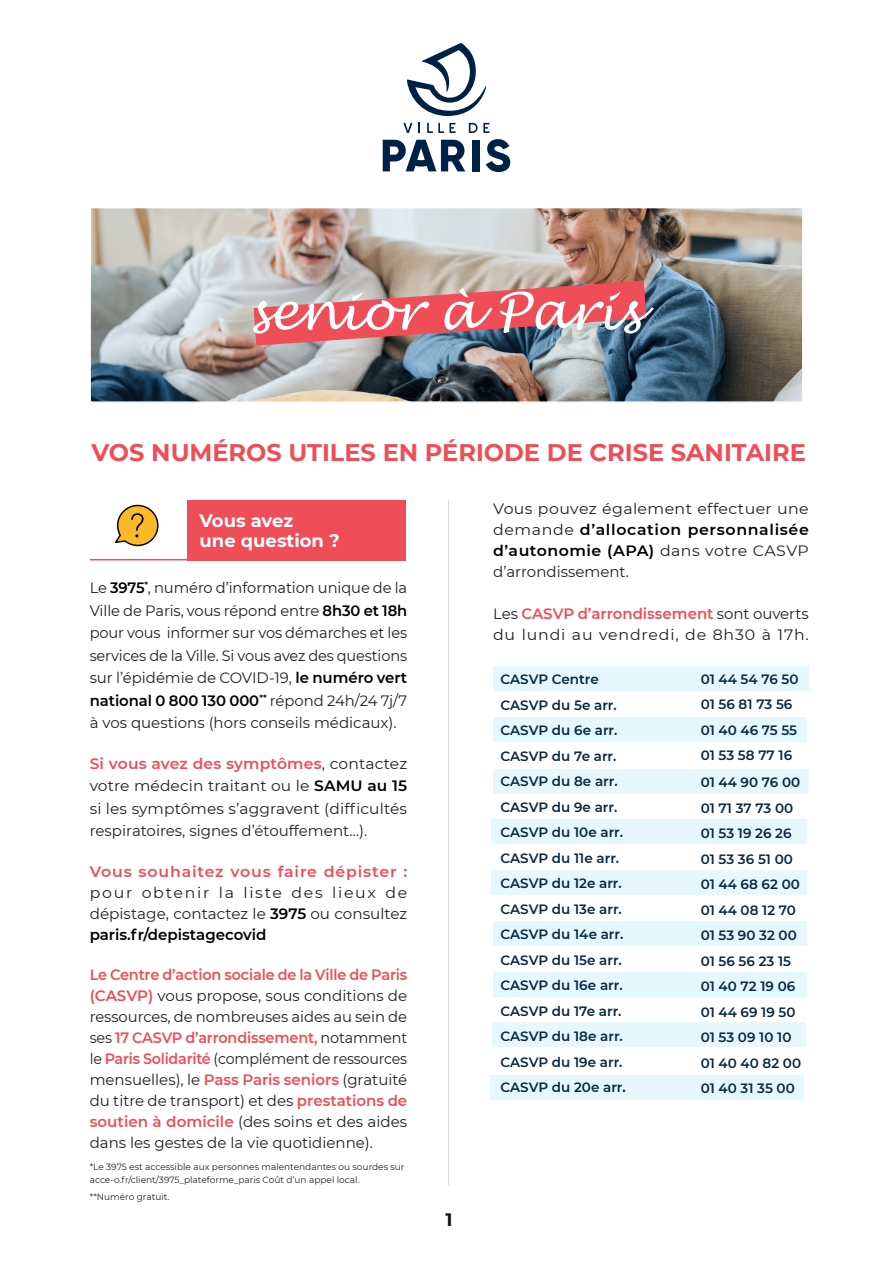
<style>
.page{position:relative;width:893px;height:1263px;background:#fff}
.page>*{position:absolute;margin:0;border:0;box-sizing:border-box;transform-origin:0 0}
.t1{font:italic 51px "Lucida Handwriting";letter-spacing:-.01em;color:#fff}
.t2{font:700 24px "Montserrat";color:#ef4d58}
.t3{font:700 18px/19.5px "Montserrat";color:#fff}
.t4{font:700 18px "Montserrat";color:#111314}
.t5{font:15px/21px "Montserrat";color:#231f20;text-align:justify}
.t6{font:15px/21px "Montserrat";color:#231f20;text-align:justify;scale:1.05 1}
.t7{font:15px/22.5px "Montserrat";color:#231f20;text-align:justify;scale:1.04 1}
.t8{font:15px/21px "Montserrat";letter-spacing:.05em;color:#231f20}
.t9{font:600 15px "Montserrat";letter-spacing:.055em;color:#ef4d58;scale:1.05 1}
.t10{font:600 13.5px/25.5px "Montserrat";color:#072840}
.t11{font:9px/13.5px "Montserrat";color:#231f20}
.s1{font-weight:600;color:#000001}
.s2{font-weight:600;color:#ef4d58}
.s3{color:#000001}
</style>
<div class="page">
<img style="left:92px;top:210px;width:709px;height:190px">
<div style="left:89px;top:207px;width:715px;height:196px;border:2px solid #fff"></div>
<div style="left:187px;top:500px;width:218px;height:60px;background:#ef4d58"></div>
<div style="left:472px;top:140px;width:7px;height:31px;background:#002146"></div>
<svg style="left:383px;top:140px;width:82px;height:31px"></svg>
<svg style="left:486px;top:139px;width:24px;height:33px"></svg>
<svg style="left:403px;top:123px;width:9px;height:10px"></svg>
<svg style="left:418px;top:123px;width:2px;height:10px"></svg>
<svg style="left:469px;top:123px;width:20px;height:10px"></svg>
<svg style="left:427px;top:123px;width:29px;height:10px"></svg>
<svg style="left:407px;top:43px;width:79px;height:73px"></svg>
<hr style="left:90px;top:559px;width:100px;height:1px;background:#ef4d58">
<svg style="left:115px;top:505px;width:44px;height:41px"></svg>
<hr style="left:448px;top:500px;width:1px;height:685px;background:#231f20">
<div style="left:492px;top:820px;width:315px;height:24px;background:#e6f7fd"></div>
<div style="left:493px;top:769px;width:315px;height:24px;background:#e6f7fd"></div>
<div style="left:493px;top:717px;width:314px;height:24px;background:#e6f7fd"></div>
<div style="left:493px;top:666px;width:315px;height:24px;background:#e6f7fd"></div>
<div style="left:493px;top:972px;width:314px;height:25px;background:#e6f7fd"></div>
<div style="left:493px;top:922px;width:314px;height:24px;background:#e6f7fd"></div>
<div style="left:492px;top:1023px;width:314px;height:24px;background:#e6f7fd"></div>
<div style="left:490px;top:1075px;width:314px;height:24px;background:#e6f7fd"></div>
<div style="left:491px;top:871px;width:316px;height:24px;background:#e6f7fd"></div>
<svg style="left:254px;top:281px;width:392px;height:65px;background:#c66d75"></svg>
<h1 class="t1" style="left:248px;top:280px;width:394px">senior à Paris</h1>
<h2 class="t2" style="left:92px;top:435px;width:716px">VOS NUMÉROS UTILES EN PÉRIODE DE CRISE SANITAIRE</h2>
<p class="t3" style="left:199px;top:510px;width:142px">Vous avez<br>une question ?</p>
<p class="t6" style="left:493px;top:498px;width:302px">Vous pouvez également effectuer une demande <span class="s1">d’allocation personnalisée d’autonomie (APA)</span> dans votre CASVP d’arrondissement.</p>
<p class="t8" style="left:493px;top:603px;width:317px">Les <span class="s2">CASVP d’arrondissement</span> sont ouverts du lundi au vendredi, de 8h30 à 17h.</p>
<p class="t10" style="left:501px;top:666px;width:127px">CASVP Centre<br>CASVP du 5e arr.<br>CASVP du 6e arr.<br>CASVP du 7e arr.<br>CASVP du 8e arr.<br>CASVP du 9e arr.<br>CASVP du 10e arr.<br>CASVP du 11e arr.<br>CASVP du 12e arr.<br>CASVP du 13e arr.<br>CASVP du 14e arr.<br>CASVP du 15e arr.<br>CASVP du 16e arr.<br>CASVP du 17e arr.<br>CASVP du 18e arr.<br>CASVP du 19e arr.<br>CASVP du 20e arr<span class="s3">.</span></p>
<p class="t10" style="left:701px;top:665px;width:99px">01 44 54 76 50<br>01 56 81 73 56<br>01 40 46 75 55<br>01 53 58 77 16</p>
<p class="t5" style="left:90px;top:576px;width:319px;line-height:22.5px">Le <span class="s1">3975</span><sup>*</sup>, numéro d’information unique de la Ville de Paris, vous répond entre <span class="s1">8h30 et 18h </span>pour vous informer sur vos démarches et les services de la Ville. Si vous avez des questions sur l’épidémie de COVID-19, <span class="s1">le numéro vert national 0 800 130 000</span><sup>**</sup> répond 24h/24 7j/7 à vos questions (hors conseils médicaux).</p>
<p class="t7" style="left:90px;top:752px;width:307px"><span class="s2">Si vous avez des symptômes</span>, contactez votre médecin traitant ou le <span class="s1">SAMU au 15 </span>si les symptômes s’aggravent (difficultés respiratoires, signes d’étouffement…).</p>
<p class="t9" style="left:90px;top:861px;width:304px">Vous souhaitez vous faire dépister :</p>
<p class="t6" style="left:90px;top:881px;width:304px">pour obtenir la liste des lieux de dépistage, contactez le <span class="s1">3975</span> ou consultez <span class="s1">paris.fr/depistagecovid</span></p>
<p class="t5" style="left:90px;top:964px;width:319px"><span class="s2">Le Centre d’action sociale de la Ville de Paris (CASVP)</span> vous propose, sous conditions de ressources, de nombreuses aides au sein de ses <span class="s2">17 CASVP d’arrondissement,</span> notamment le <span class="s2">Paris Solidarité</span> (complément de ressources mensuelles), le <span class="s2">Pass Paris seniors</span> (gratuité du titre de transport) et des <span class="s2">prestations de soutien à domicile</span> (des soins et des aides dans les gestes de la vie quotidienne).</p>
<p class="t10" style="left:701px;top:769px;width:102px">01 44 90 76 00<br>01 71 37 73 00<br>01 53 19 26 26<br>01 53 36 51 00<br>01 44 68 62 00<br>01 44 08 12 70<br>01 53 90 32 00<br>01 56 56 23 15<br>01 40 72 19 06<br>01 44 69 19 50<br>01 53 09 10 10<br>01 40 40 82 00<br>01 40 31 35 00</p>
<p class="t11" style="left:90px;top:1159px;width:316px">*Le 3975 est accessible aux personnes malentendantes ou sourdes sur acce-o.fr/client/3975_plateforme_paris Coût d’un appel local.</p>
<p class="t11" style="left:90px;top:1189px;width:81px">**Numéro gratuit.</p>
<p class="t4" style="left:445px;top:1207px;width:9px">1</p>
</div>
